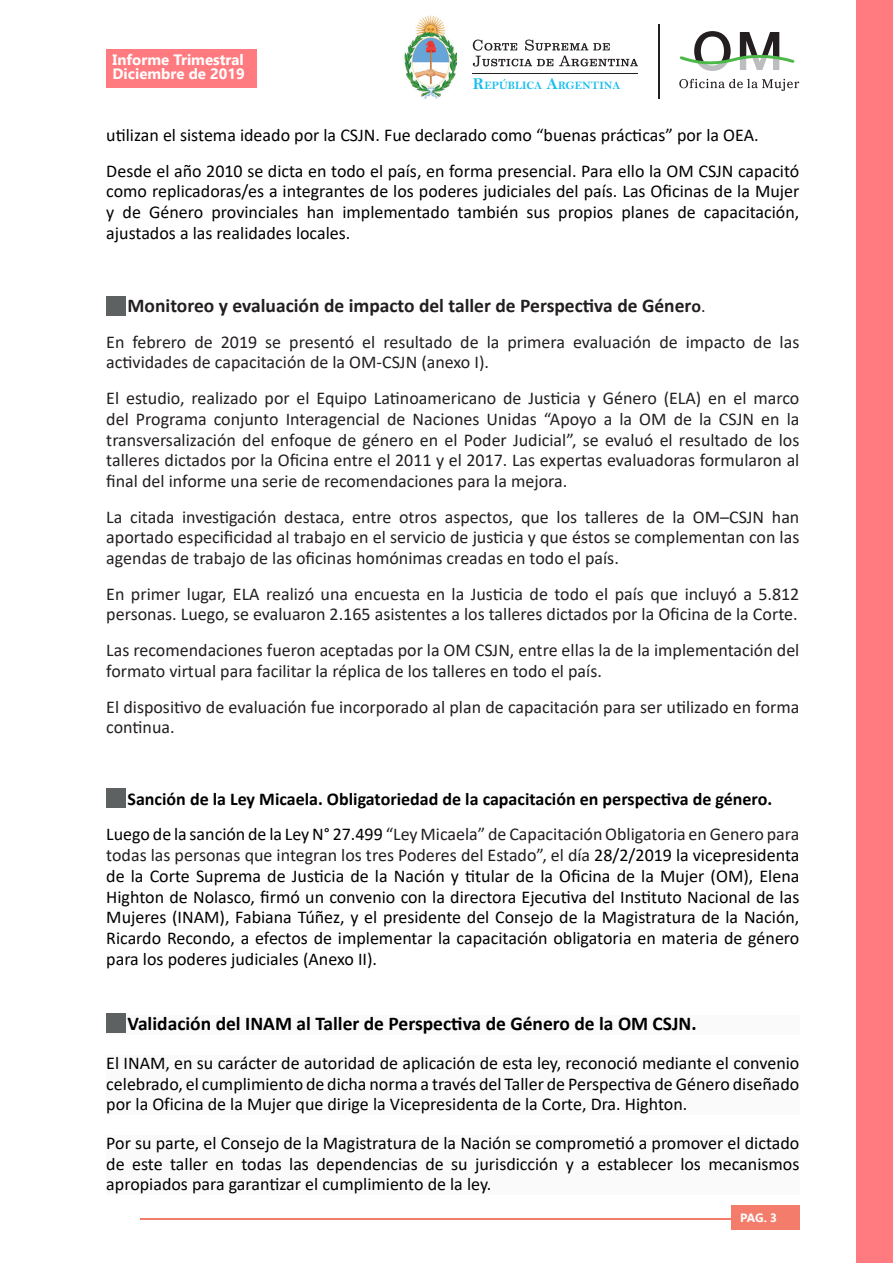
<style>
.page{position:relative;width:893px;height:1263px;background:#fff}
.page>*{position:absolute;margin:0;border:0;box-sizing:border-box;transform-origin:0 0}
.t1{font:700 19.5px "Calibri";color:#231f20}
.t2{font:700 19.5px "Calibri";color:#000}
.t3{font:18px/20.7px "Calibri";color:#000;text-align:justify}
.t4{font:18px/20.7px "Calibri";color:#231f20}
.t5{font:700 18px "Calibri";color:#000}
.t6{font:700 15px/13.5px "Gadugi";color:#fff}
.t7{font:700 12px "Gadugi";color:#fff}
.t8{font:11.4px "Bell MT Bold";color:#1abeee}
.s1{font-size:16.5px}
.s2{font-size:18px}
.s3{font-weight:400;font-size:18px}
.s4{color:#231f20}
</style>
<div class="page">
<hr style="left:140px;top:1218px;width:605px;height:2px;background:#f37c6a">
<div style="left:732px;top:1205px;width:68px;height:25px;background:#f37c6a"></div>
<hr style="left:0;top:0;width:1px;height:1263px;background:#ff7b80">
<div style="left:857px;top:0;width:36px;height:1263px;background:#ff7b80"></div>
<svg style="left:679px;top:79px;width:120px;height:12px"></svg>
<svg style="left:680px;top:31px;width:115px;height:40px"></svg>
<img style="left:404px;top:15px;width:52px;height:83px">
<svg style="left:473px;top:40px;width:165px;height:27px"></svg>
<hr style="left:473px;top:73px;width:165px;height:1px;background:#231f20">
<hr style="left:658px;top:24px;width:1px;height:75px;background:#231f20">
<div style="left:106px;top:49px;width:151px;height:38px;background:#ff7b80"></div>
<div style="left:106px;top:1015px;width:693px;height:20px;background:#fafafa"></div>
<div style="left:106px;top:1055px;width:693px;height:60px;background:#fafafa"></div>
<div style="left:106px;top:1135px;width:693px;height:60px;background:#fafafa"></div>
<div style="left:106px;top:296px;width:20px;height:19px;background:#5e6161"></div>
<div style="left:106px;top:788px;width:20px;height:20px;background:#5e6161"></div>
<div style="left:106px;top:1013px;width:20px;height:20px;background:#5e6161"></div>
<p class="t6" style="left:113px;top:53px;width:134px">Informe Trimestral<br>Diciembre de 2019</p>
<p class="t8" style="left:473px;top:79px;width:149px"><span class="s1">R</span>EPÚBLICA <span class="s1">A</span>RGENTINA</p>
<p class="t3" style="left:106px;top:124px;width:654px">utilizan el sistema ideado por la CSJN. Fue declarado como “buenas prácticas” por la OEA.</p>
<p class="t3" style="left:106px;top:160px;width:695px">Desde el año 2010 se dicta en todo el país, en forma presencial. Para ello la OM CSJN capacitó como replicadoras/es a integrantes de los poderes judiciales del país. Las Oficinas de la Mujer y de Género provinciales han implementado también sus propios planes de capacitación, ajustados a las realidades locales.</p>
<p class="t1" style="left:128px;top:292px;width:580px">Monitoreo y evaluación de impacto del taller de Perspectiva de Géner<span class="s2">o</span><span class="s3">.</span></p>
<p class="t4" style="left:106px;top:331px;width:695px">En febrero de 2019 se presentó el resultado de la primera evaluación de impacto de las actividades de capacitación de la OM-CSJN (anexo I).</p>
<p class="t4" style="left:106px;top:387px;width:695px;text-align:justify">El estudio, realizado por el Equipo Latinoamericano de Justicia y Género (ELA) en el marco del Programa conjunto Interagencial de Naciones Unidas “Apoyo a la OM de la CSJN en la transversalización del enfoque de género en el Poder Judicial”, se evaluó el resultado de los talleres dictados por la Oficina entre el 2011 y el 2017. Las expertas evaluadoras formularon al final del informe una serie de recomendaciones para la mejora.</p>
<p class="t4" style="left:106px;top:506px;width:695px;text-align:justify">La citada investigación destaca, entre otros aspectos, que los talleres de la OM–CSJN han aportado especificidad al trabajo en el servicio de justicia y que éstos se complementan con las agendas de trabajo de las oficinas homónimas creadas en todo el país.</p>
<p class="t4" style="left:106px;top:583px;width:695px">En primer lugar, ELA realizó una encuesta en la Justicia de todo el país que incluyó a 5.812 personas. Luego, se evaluaron 2.165 asistentes a los talleres dictados por la Oficina de la Corte.</p>
<p class="t4" style="left:106px;top:639px;width:695px">Las recomendaciones fueron aceptadas por la OM CSJN, entre ellas la de la implementación del formato virtual para facilitar la réplica de los talleres en todo el país.</p>
<p class="t4" style="left:106px;top:696px;width:695px">El dispositivo de evaluación fue incorporado al plan de capacitación para ser utilizado en forma continua.</p>
<p class="t5" style="left:128px;top:786px;width:646px">Sanción de la Ley Micaela. Obligatoriedad de la capacitación en perspectiva de género.</p>
<p class="t3" style="left:106px;top:824px;width:695px">Luego de la sanción de la Ley N° 27.499 <span class="s4">“Ley Micaela” de Capacitación Obligatoria en Genero para todas las personas que integran los tres Poderes del Estado”, el día</span> 28/2/2019 la vicepresidenta de la Corte Suprema de Justicia de la Nación y titular de la Oficina de la Mujer (OM), Elena Highton de Nolasco, firmó un convenio con la directora Ejecutiva del Instituto Nacional de las Mujeres (INAM), Fabiana Túñez, y el presidente del Consejo de la Magistratura de la Nación, Ricardo Recondo, a efectos de implementar la capacitación obligatoria en materia de género para los poderes judiciales (Anexo II).</p>
<p class="t2" style="left:128px;top:1010px;width:571px">Validación del INAM al Taller de Perspectiva de Género de la OM CSJN.</p>
<p class="t3" style="left:106px;top:1052px;width:695px">El INAM, en su carácter de autoridad de aplicación de esta ley, reconoció mediante el convenio celebrado, el cumplimiento de dicha norma a través del Taller de Perspectiva de Género diseñado por la Oficina de la Mujer que dirige la Vicepresidenta de la Corte, Dra. Highton.</p>
<p class="t3" style="left:106px;top:1132px;width:695px">Por su parte, el Consejo de la Magistratura de la Nación se comprometió a promover el dictado de este taller en todas las dependencias de su jurisdicción y a establecer los mecanismos apropiados para garantizar el cumplimiento de la ley.</p>
<p class="t7" style="left:740px;top:1210px;width:38px">PAG. 3</p>
</div>
